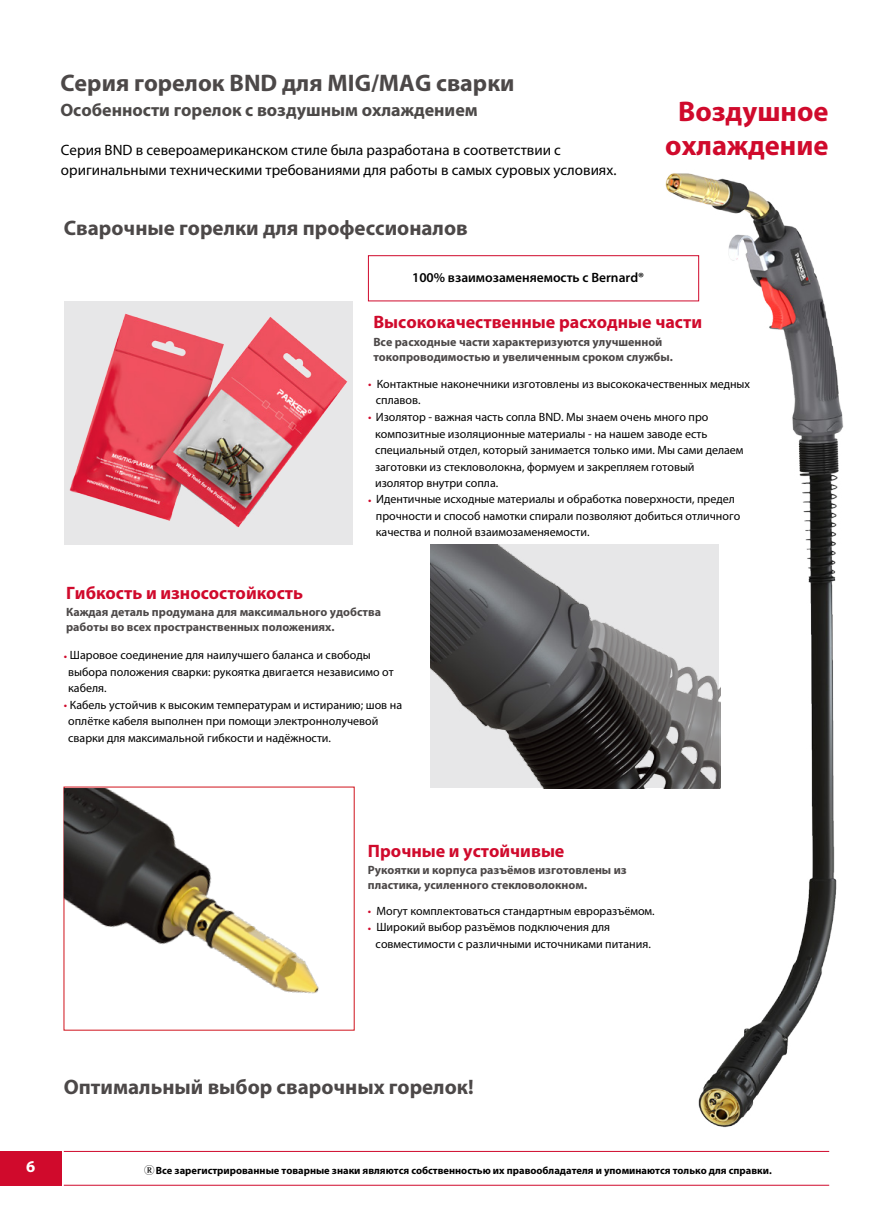
<style>
.page{position:relative;width:893px;height:1225px;background:#fff}
.page>*{position:absolute;margin:0;border:0;box-sizing:border-box;transform-origin:0 0}
.t1{font:700 28.5px "Myriad Pro";color:#d00a2c}
.t2{font:700 24px "Myriad Pro";color:#4c4848}
.t3{font:700 21px "Myriad Pro";color:#4c4848}
.t4{font:700 18px "Myriad Pro";color:#d00a2c}
.t5{font:700 18px "Myriad Pro";color:#4c4948}
.t6{font:700 16.5px "Myriad Pro";color:#fff}
.t7{font:15px "Myriad Pro";color:#000}
.t8{font:600 13.5px "Myriad Pro";color:#000}
.t9{font:12px/16.5px "Myriad Pro";color:#000}
.t10{font:700 12px/15px "Myriad Pro";color:#4c4848}
.t11{font:700 10.5px "Myriad Pro";color:#000}
.s1{color:#d00a2c}
.s2{font-family:"Koz Min Pr 6 N"}
</style>
<div class="page">
<div style="left:0;top:1151px;width:61px;height:34px;background:#d00a2c"></div>
<hr style="left:64px;top:1184px;width:765px;height:1px;background:#d00a2c">
<hr style="left:64px;top:1151px;width:765px;height:1px;background:#d00a2c">
<img style="left:645px;top:173px;width:199px;height:955px">
<img style="left:64px;top:301px;width:289px;height:243px">
<div style="left:368px;top:255px;width:331px;height:46px;border:1px solid #d00a2c"></div>
<img style="left:430px;top:544px;width:291px;height:244px">
<img style="left:64px;top:788px;width:290px;height:230px">
<h2 class="t2" style="left:60px;top:67px;width:455px">Серия горелок BND для MIG/MAG сварки</h2>
<h3 class="t5" style="left:60px;top:98px;width:419px">Оcобенности горелок с воздушным охлаждением</h3>
<h1 class="t1" style="left:678px;top:92px;width:152px">Воздушное</h1>
<p class="t7" style="left:61px;top:141px;width:501px">Серия BND в североамериканском стиле была разработана в соответствии с</p>
<h1 class="t1" style="left:665px;top:127px;width:165px">охлаждение</h1>
<p class="t7" style="left:61px;top:161px;width:557px">оригинальными техническими требованиями для работы в самых суровых условиях.</p>
<h3 class="t3" style="left:64px;top:214px;width:405px">Сварочные горелки для профессионалов</h3>
<p class="t8" style="left:412px;top:269px;width:234px">100% взаимозаменяемость с Bernard®</p>
<h3 class="t4" style="left:373px;top:310px;width:330px">Высококачественные расходные части</h3>
<p class="t10" style="left:373px;top:334px;width:301px">Все расходные части характеризуются улучшенной токопроводимостью и увеличенным сроком службы.</p>
<p class="t9" style="left:376px;top:376px;width:376px;line-height:16px;text-indent:-8px"><span class="s1">•</span> Контактные наконечники изготовлены из высококачественных медных сплавов.</p>
<p class="t9" style="left:375px;top:409px;width:370px;text-indent:-7px"><span class="s1">•</span> Изолятор - важная часть сопла BND. Мы знаем очень много про композитные изоляционные материалы - на нашем заводе есть специальный отдел, который занимается только ими. Мы сами делаем заготовки из стекловолокна, формуем и закрепляем готовый изолятор внутри сопла.</p>
<p class="t9" style="left:376px;top:491px;width:366px;text-indent:-8px"><span class="s1">•</span> Идентичные исходные материалы и обработка поверхности, предел прочности и способ намотки спирали позволяют добиться отличного качества и полной взаимозаменяемости.</p>
<h3 class="t4" style="left:66px;top:581px;width:238px">Гибкость и износостойкость</h3>
<p class="t10" style="left:66px;top:604px;width:316px">Каждая деталь продумана для максимального удобства работы во всех пространственных положениях.</p>
<p class="t9" style="left:68px;top:647px;width:327px;text-indent:-4px"><span class="s1">•</span> Шаровое соединение для наилучшего баланса и свободы выбора положения сварки: рукоятка двигается независимо от кабеля.</p>
<p class="t9" style="left:68px;top:696px;width:335px;text-indent:-4px"><span class="s1">•</span> Кабель устойчив к высоким температурам и истиранию; шов на оплётке кабеля выполнен при помощи электроннолучевой сварки для максимальной гибкости и надёжности.</p>
<h3 class="t4" style="left:368px;top:839px;width:198px">Прочные и устойчивые</h3>
<p class="t10" style="left:368px;top:862px;width:260px">Рукоятки и корпуса разъёмов изготовлены из пластика, усиленного стекловолокном.</p>
<p class="t9" style="left:368px;top:902px;width:288px"><span class="s1">•</span> Могут комплектоваться стандартным евроразъёмом.</p>
<p class="t9" style="left:376px;top:918px;width:277px;text-indent:-8px"><span class="s1">•</span> Широкий выбор разъёмов подключения для совместимости с различными источниками питания.</p>
<h3 class="t6" style="left:26px;top:1155px;width:11px">6</h3>
<h3 class="t3" style="left:64px;top:1073px;width:411px">Оптимальный выбор сварочных горелок!</h3>
<p class="t11" style="left:144px;top:1163px;width:629px"><span class="s2">Ⓡ</span> Все зарегистрированные товарные знаки являются собственностью их правообладателя и упоминаются только для справки.</p>
</div>
